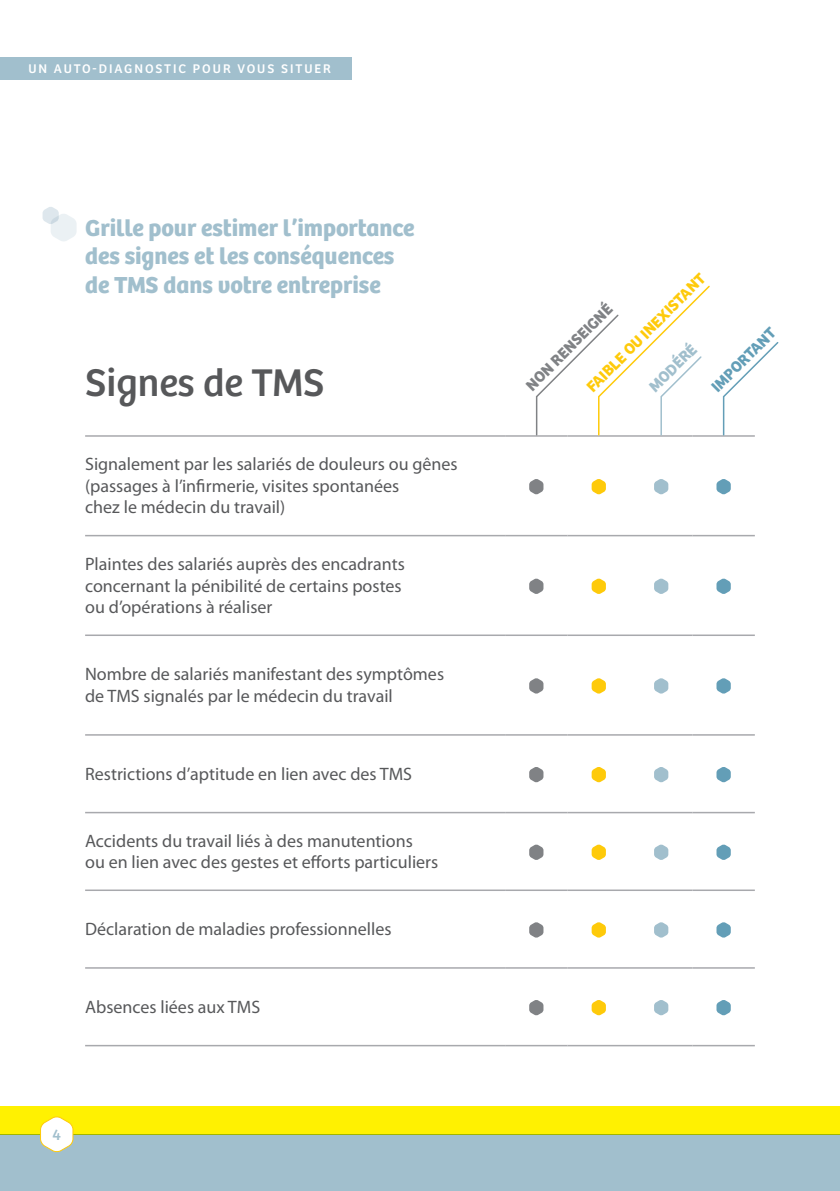
<style>
.page{position:relative;width:840px;height:1191px;background:#fff}
.page>*{position:absolute;margin:0;border:0;box-sizing:border-box;transform-origin:0 0}
.t1{font:40px "Bree";color:#57585a}
.t2{font:700 24px/28.8px "Bree";color:#a1bfcd}
.t3{font:18px/21.6px "Myriad Pro";color:#57585a}
.t4{font:700 16px "Bree";color:#feca0a}
.t5{font:700 16px "Bree";color:#808285}
.t6{font:700 16px "Bree";color:#639eb7}
.t7{font:700 16px "Bree";color:#a1bfcd}
.t8{font:16px "Bree";color:#a1bfcd}
.t9{font:13px "Bree";letter-spacing:.15em;color:#fff}
</style>
<div class="page">
<div style="left:0;top:1134px;width:839px;height:57px;background:#a1bfcd"></div>
<div style="left:0;top:1106px;width:839px;height:28px;background:#fff101"></div>
<svg style="left:39px;top:1116px;width:35px;height:37px"></svg>
<div style="left:0;top:57px;width:351px;height:22px;background:#a1bfcd"></div>
<hr style="left:85px;top:634px;width:420px;height:2px;background:#a8a9ad">
<hr style="left:505px;top:634px;width:62px;height:2px;background:#a8a9ad">
<hr style="left:567px;top:634px;width:62px;height:2px;background:#a8a9ad">
<hr style="left:629px;top:634px;width:63px;height:2px;background:#a8a9ad">
<hr style="left:692px;top:634px;width:62px;height:2px;background:#a8a9ad">
<hr style="left:85px;top:734px;width:420px;height:1px;background:#a8a9ad">
<hr style="left:505px;top:734px;width:62px;height:1px;background:#a8a9ad">
<hr style="left:567px;top:734px;width:62px;height:1px;background:#a8a9ad">
<hr style="left:629px;top:734px;width:63px;height:1px;background:#a8a9ad">
<hr style="left:692px;top:734px;width:62px;height:1px;background:#a8a9ad">
<hr style="left:85px;top:812px;width:420px;height:1px;background:#a8a9ad">
<hr style="left:505px;top:812px;width:62px;height:1px;background:#a8a9ad">
<hr style="left:567px;top:812px;width:62px;height:1px;background:#a8a9ad">
<hr style="left:629px;top:812px;width:63px;height:1px;background:#a8a9ad">
<hr style="left:692px;top:812px;width:62px;height:1px;background:#a8a9ad">
<hr style="left:85px;top:889px;width:420px;height:2px;background:#a8a9ad">
<hr style="left:505px;top:889px;width:62px;height:2px;background:#a8a9ad">
<hr style="left:567px;top:889px;width:62px;height:2px;background:#a8a9ad">
<hr style="left:629px;top:889px;width:63px;height:2px;background:#a8a9ad">
<hr style="left:692px;top:889px;width:62px;height:2px;background:#a8a9ad">
<hr style="left:85px;top:967px;width:420px;height:1px;background:#a8a9ad">
<hr style="left:505px;top:967px;width:62px;height:1px;background:#a8a9ad">
<hr style="left:567px;top:967px;width:62px;height:1px;background:#a8a9ad">
<hr style="left:629px;top:967px;width:63px;height:1px;background:#a8a9ad">
<hr style="left:692px;top:967px;width:62px;height:1px;background:#a8a9ad">
<hr style="left:85px;top:1044px;width:420px;height:2px;background:#a8a9ad">
<hr style="left:505px;top:1044px;width:62px;height:2px;background:#a8a9ad">
<hr style="left:567px;top:1044px;width:62px;height:2px;background:#a8a9ad">
<hr style="left:629px;top:1044px;width:63px;height:2px;background:#a8a9ad">
<hr style="left:692px;top:1044px;width:62px;height:2px;background:#a8a9ad">
<hr style="left:85px;top:435px;width:420px;height:2px;background:#a8a9ad">
<hr style="left:505px;top:435px;width:62px;height:2px;background:#a8a9ad">
<hr style="left:567px;top:435px;width:62px;height:2px;background:#a8a9ad">
<hr style="left:629px;top:435px;width:63px;height:2px;background:#a8a9ad">
<hr style="left:692px;top:435px;width:62px;height:2px;background:#a8a9ad">
<hr style="left:85px;top:535px;width:420px;height:1px;background:#a8a9ad">
<hr style="left:505px;top:535px;width:62px;height:1px;background:#a8a9ad">
<hr style="left:567px;top:535px;width:62px;height:1px;background:#a8a9ad">
<hr style="left:629px;top:535px;width:63px;height:1px;background:#a8a9ad">
<hr style="left:692px;top:535px;width:62px;height:1px;background:#a8a9ad">
<svg style="left:529px;top:479px;width:14px;height:15px"></svg>
<svg style="left:591px;top:479px;width:14px;height:15px"></svg>
<svg style="left:654px;top:479px;width:14px;height:15px"></svg>
<svg style="left:716px;top:479px;width:14px;height:15px"></svg>
<svg style="left:529px;top:578px;width:14px;height:16px"></svg>
<svg style="left:591px;top:578px;width:14px;height:16px"></svg>
<svg style="left:654px;top:578px;width:14px;height:16px"></svg>
<svg style="left:716px;top:578px;width:14px;height:16px"></svg>
<svg style="left:529px;top:678px;width:14px;height:15px"></svg>
<svg style="left:591px;top:678px;width:14px;height:15px"></svg>
<svg style="left:654px;top:678px;width:14px;height:15px"></svg>
<svg style="left:716px;top:678px;width:14px;height:15px"></svg>
<svg style="left:529px;top:767px;width:14px;height:15px"></svg>
<svg style="left:591px;top:767px;width:14px;height:15px"></svg>
<svg style="left:654px;top:767px;width:14px;height:15px"></svg>
<svg style="left:716px;top:767px;width:14px;height:15px"></svg>
<svg style="left:529px;top:844px;width:14px;height:16px"></svg>
<svg style="left:591px;top:844px;width:14px;height:16px"></svg>
<svg style="left:654px;top:844px;width:14px;height:16px"></svg>
<svg style="left:716px;top:844px;width:14px;height:16px"></svg>
<svg style="left:529px;top:922px;width:14px;height:15px"></svg>
<svg style="left:591px;top:922px;width:14px;height:15px"></svg>
<svg style="left:654px;top:922px;width:14px;height:15px"></svg>
<svg style="left:716px;top:922px;width:14px;height:15px"></svg>
<svg style="left:529px;top:1000px;width:14px;height:15px"></svg>
<svg style="left:591px;top:1000px;width:14px;height:15px"></svg>
<svg style="left:654px;top:1000px;width:14px;height:15px"></svg>
<svg style="left:716px;top:1000px;width:14px;height:15px"></svg>
<svg style="left:535px;top:285px;width:175px;height:151px"></svg>
<svg style="left:721px;top:342px;width:58px;height:94px"></svg>
<svg style="left:43px;top:207px;width:34px;height:34px"></svg>
<p class="t9" style="left:28px;top:61px;width:304px">UN AUTO-DIAGNOSTIC POUR VOUS SITUER</p>
<h2 class="t2" style="left:85px;top:213px;width:330px">Grille pour estimer l’importance des signes et les conséquences de TMS dans votre entreprise</h2>
<h1 class="t1" style="left:85px;top:358px;width:241px">Signes de TMS</h1>
<p class="t3" style="left:85px;top:453px;width:374px">Signalement par les salariés de douleurs ou gênes (passages à l’infirmerie, visites spontanées<br>chez le médecin du travail)</p>
<p class="t3" style="left:85px;top:553px;width:321px">Plaintes des salariés auprès des encadrants concernant la pénibilité de certains postes ou d’opérations à réaliser</p>
<p class="t3" style="left:85px;top:663px;width:360px">Nombre de salariés manifestant des symptômes de TMS signalés par le médecin du travail</p>
<p class="t3" style="left:85px;top:762px;width:328px">Restrictions d’aptitude en lien avec des TMS</p>
<p class="t3" style="left:85px;top:829px;width:354px">Accidents du travail liés à des manutentions<br>ou en lien avec des gestes et efforts particuliers</p>
<p class="t3" style="left:85px;top:918px;width:308px">Déclaration de maladies professionnelles</p>
<p class="t3" style="left:85px;top:995px;width:176px">Absences liées aux TMS</p>
<p class="t8" style="left:52px;top:1125px;width:10px">4</p>
<p class="t4" style="left:582px;top:382px;width:162px;rotate:-45deg">FAIBLE OU INEXISTANT</p>
<p class="t5" style="left:521px;top:381px;width:116px;rotate:-45deg">NON RENSEIGNÉ</p>
<p class="t6" style="left:706px;top:382px;width:85px;rotate:-45deg">IMPORTANT</p>
<p class="t7" style="left:644px;top:382px;width:61px;rotate:-45deg">MODÉRÉ</p>
</div>
